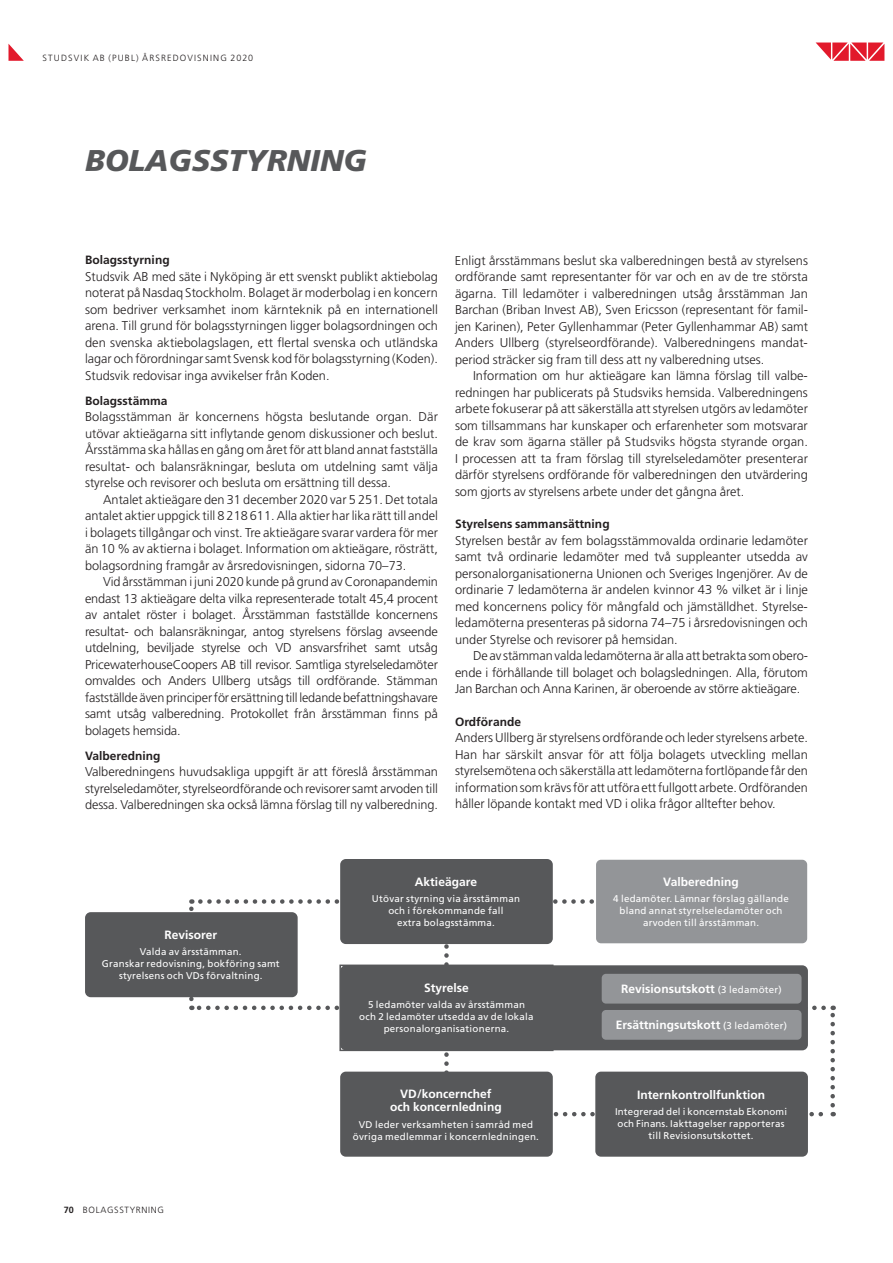
<style>
.page{position:relative;width:893px;height:1263px;background:#fff}
.page>*{position:absolute;margin:0;border:0;box-sizing:border-box;transform-origin:0 0}
.Rubrik{font:italic 900 30px "Frutiger LT Std";color:#57585a}
.Brödtext{font:300 12.75px/16.5px "Frutiger LT Std";color:#231f20;text-align:justify}
.Brödtext__indrag{font:300 12.75px/16.5px "Frutiger LT Std";letter-spacing:-.01em;color:#231f20;text-align:justify}
.Mellanrubrik{font:700 12px/13.5px "Frutiger LT Std";letter-spacing:.005em;color:#fff;text-align:center}
.Mellanrubrik-2{font:700 12px "Frutiger LT Std";letter-spacing:.005em;color:#231f20}
.Bildtext{font:9.75px/12px "Frutiger LT Std";letter-spacing:.025em;color:#fff;text-align:center}
.Brödtext-2{font:300 9px "Frutiger LT Std";letter-spacing:.12em;color:#231f20}
.Brödtext-3{font:300 9px "Frutiger LT Std";letter-spacing:.075em;color:#231f20}
.s1{font-weight:700}
.s2{font-weight:400;font-size:9.75px}
</style>
<div class="page">
<svg style="left:816px;top:43px;width:68px;height:18px"></svg>
<svg style="left:9px;top:44px;width:15px;height:17px"></svg>
<svg style="left:189px;top:899px;width:646px;height:217px"></svg>
<div style="left:87px;top:914px;width:209px;height:82px;background:#57585a;border-radius:4px"></div>
<div style="left:85px;top:912px;width:213px;height:85px;border:3px solid #57585a;border-radius:4px"></div>
<div style="left:342px;top:860px;width:209px;height:82px;background:#57585a;border-radius:4px"></div>
<div style="left:340px;top:859px;width:213px;height:85px;border:3px solid #57585a;border-radius:4px"></div>
<div style="left:342px;top:967px;width:464px;height:82px;background:#57585a;border-radius:4px"></div>
<div style="left:340px;top:965px;width:468px;height:85px;border:3px solid #57585a;border-radius:4px"></div>
<div style="left:342px;top:1073px;width:209px;height:82px;background:#57585a;border-radius:4px"></div>
<div style="left:340px;top:1071px;width:213px;height:86px;border:3px solid #57585a;border-radius:4px"></div>
<div style="left:597px;top:860px;width:209px;height:82px;background:#939598;border-radius:4px"></div>
<div style="left:596px;top:860px;width:211px;height:83px;border:2px solid #939598;border-radius:4px"></div>
<div style="left:597px;top:1073px;width:209px;height:82px;background:#57585a;border-radius:4px"></div>
<div style="left:595px;top:1071px;width:213px;height:86px;border:3px solid #57585a;border-radius:4px"></div>
<div style="left:602px;top:974px;width:199px;height:29px;background:#939598;border-radius:4px"></div>
<div style="left:602px;top:1010px;width:199px;height:30px;background:#939598;border-radius:4px"></div>
<div style="left:339px;top:964px;width:215px;height:87px;border:2px solid #57585a"></div>
<p class="Brödtext-2" style="left:43px;top:53px;width:212px">STUDSVIK AB (PUBL) ÅRSREDOVISNING 2020</p>
<p class="Rubrik" style="left:85px;top:143px;width:283px">BOLAGSSTYRNING</p>
<p class="Mellanrubrik-2" style="left:85px;top:253px;width:86px">Bolagsstyrning</p>
<p class="Brödtext" style="left:85px;top:268px;width:354px">Studsvik AB med säte i Nyköping är ett svenskt publikt aktiebolag noterat på Nasdaq Stockholm. Bolaget är moderbolag i en koncern som bedriver verksamhet inom kärnteknik på en internationell arena. Till grund för bolagsstyrningen ligger bolagsordningen och den svenska aktiebolagslagen, ett flertal svenska och utländska lagar och förordningar samt Svensk kod för bolagsstyrning (Koden).<br>Studsvik redovisar inga avvikelser från Koden.</p>
<p class="Mellanrubrik-2" style="left:85px;top:393px;width:84px">Bolagsstämma</p>
<p class="Brödtext" style="left:85px;top:409px;width:354px">Bolagsstämman är koncernens högsta beslutande organ. Där utövar aktieägarna sitt inflytande genom diskussioner och beslut.<br>Årsstämma ska hållas en gång om året för att bland annat fastställa resultat- och balansräkningar, besluta om utdelning samt välja styrelse och revisorer och besluta om ersättning till dessa.</p>
<p class="Brödtext__indrag" style="left:85px;top:491px;width:354px;text-indent:18px">Antalet aktieägare den 31 december 2020 var 5 251. Det totala antalet aktier uppgick till 8 218 611. Alla aktier har lika rätt till andel i bolagets tillgångar och vinst. Tre aktieägare svarar vardera för mer än 10 % av aktierna i bolaget. Information om aktieägare, rösträtt, bolagsordning framgår av årsredovisningen, sidorna 70–73.</p>
<p class="Brödtext__indrag" style="left:85px;top:574px;width:354px;text-indent:18px">Vid årsstämman i juni 2020 kunde på grund av Coronapandemin endast 13 aktieägare delta vilka representerade totalt 45,4 procent av antalet röster i bolaget. Årsstämman fastställde koncernens resultat- och balansräkningar, antog styrelsens förslag avseende utdelning, beviljade styrelse och VD ansvarsfrihet samt utsåg PricewaterhouseCoopers AB till revisor. Samtliga styrelseledamöter omvaldes och Anders Ullberg utsågs till ordförande. Stämman fastställde även principer för ersättning till ledande befattningshavare samt utsåg valberedning. Protokollet från årsstämman finns på bolagets hemsida.</p>
<p class="Mellanrubrik-2" style="left:85px;top:748px;width:77px">Valberedning</p>
<p class="Brödtext" style="left:85px;top:764px;width:354px">Valberedningens huvudsakliga uppgift är att föreslå årsstämman styrelseledamöter, styrelseordförande och revisorersamt arvoden till dessa. Valberedningen ska också lämna förslag till ny valberedning.</p>
<p class="Brödtext" style="left:455px;top:252px;width:354px">Enligt årsstämmans beslut ska valberedningen bestå av styrelsens ordförande samt representanter för var och en av de tre största ägarna. Till ledamöter i valberedningen utsåg årsstämman Jan Barchan (Briban Invest AB), Sven Ericsson (representant för famil&shy;jen Karinen), Peter Gyllenhammar (Peter Gyllenhammar AB) samt Anders Ullberg (styrelseordförande). Valberedningens mandat&shy;period sträcker sig fram till dess att ny valberedning utses.</p>
<p class="Brödtext__indrag" style="left:455px;top:368px;width:354px;text-indent:18px">Information om hur aktieägare kan lämna förslag till valbe&shy;redningen har publicerats på Studsviks hemsida. Valberedningens arbete fokuserar på att säkerställa att styrelsen utgörs av ledamöter som tillsammans har kunskaper och erfarenheter som motsvarar de krav som ägarna ställer på Studsviks högsta styrande organ.<br>I processen att ta fram förslag till styrelseledamöter presenterar därför styrelsens ordförande för valberedningen den utvärdering som gjorts av styrelsens arbete under det gångna året.</p>
<p class="Mellanrubrik-2" style="left:455px;top:517px;width:156px">Styrelsens sammansättning</p>
<p class="Brödtext" style="left:455px;top:532px;width:354px">Styrelsen består av fem bolagsstämmovalda ordinarie ledamöter samt två ordinarie ledamöter med två suppleanter utsedda av personalorganisationerna Unionen och Sveriges Ingenjörer. Av de ordinarie 7 ledamöterna är andelen kvinnor 43 % vilket är i linje med koncernens policy för mångfald och jämställdhet. Styrelse&shy;ledamöterna presenteras på sidorna 74–75 i årsredovisningen och under Styrelse och revisorer på hemsidan.</p>
<p class="Brödtext__indrag" style="left:455px;top:648px;width:354px;text-indent:18px">De av stämman valda ledamöterna är alla att betrakta som obero&shy;ende i förhållande till bolaget och bolagsledningen. Alla, förutom Jan Barchan och Anna Karinen, är oberoende av större aktieägare.</p>
<p class="Mellanrubrik-2" style="left:455px;top:714px;width:68px">Ordförande</p>
<p class="Brödtext" style="left:455px;top:730px;width:354px">Anders Ullberg är styrelsens ordförande och leder styrelsens arbete.<br>Han har särskilt ansvar för att följa bolagets utveckling mellan styrelsemötena och säkerställa att ledamöterna fortlöpande får den information som krävs för att utföra ett fullgott arbete. Ordföranden håller löpande kontakt med VD i olika frågor alltefter behov.</p>
<p class="Mellanrubrik" style="left:164px;top:928px;width:54px">Revisorer</p>
<p class="Bildtext" style="left:102px;top:946px;width:179px">Valda av årsstämman.<br>Granskar redovisning, bokföring samt styrelsens och VDs förvaltning.</p>
<p class="Brödtext-3" style="left:64px;top:1205px;width:102px"><span class="s1">70</span> BOLAGSSTYRNING</p>
<p class="Mellanrubrik" style="left:415px;top:875px;width:64px">Aktieägare</p>
<p class="Bildtext" style="left:372px;top:893px;width:150px">Utövar styrning via årsstämman och i förekommande fall<br>extra bolagsstämma.</p>
<p class="Mellanrubrik" style="left:424px;top:981px;width:46px">Styrelse</p>
<p class="Bildtext" style="left:359px;top:999px;width:176px">5 ledamöter valda av årsstämman och 2 ledamöter utsedda av de lokala personalorganisationerna.</p>
<p class="Mellanrubrik" style="left:390px;top:1087px;width:113px">VD/koncernchef och koncernledning</p>
<p class="Bildtext" style="left:353px;top:1118px;width:187px">VD leder verksamheten i samråd med övriga medlemmar i koncernledningen.</p>
<p class="Mellanrubrik" style="left:663px;top:875px;width:77px">Valberedning</p>
<p class="Bildtext" style="left:613px;top:893px;width:177px">4 ledamöter. Lämnar förslag gällande bland annat styrelseledamöter och arvoden till årsstämman.</p>
<p class="Mellanrubrik" style="left:621px;top:982px;width:162px">Revisionsutskott <span class="s2">(3 ledamöter)</span></p>
<p class="Mellanrubrik" style="left:616px;top:1018px;width:173px">Ersättningsutskott <span class="s2">(3 ledamöter)</span></p>
<p class="Mellanrubrik" style="left:637px;top:1088px;width:130px">Internkontrollfunktion</p>
<p class="Bildtext" style="left:615px;top:1105px;width:173px">Integrerad del i koncernstab Ekonomi och Finans. Iakttagelser rapporteras till Revisionsutskottet.</p>
</div>
